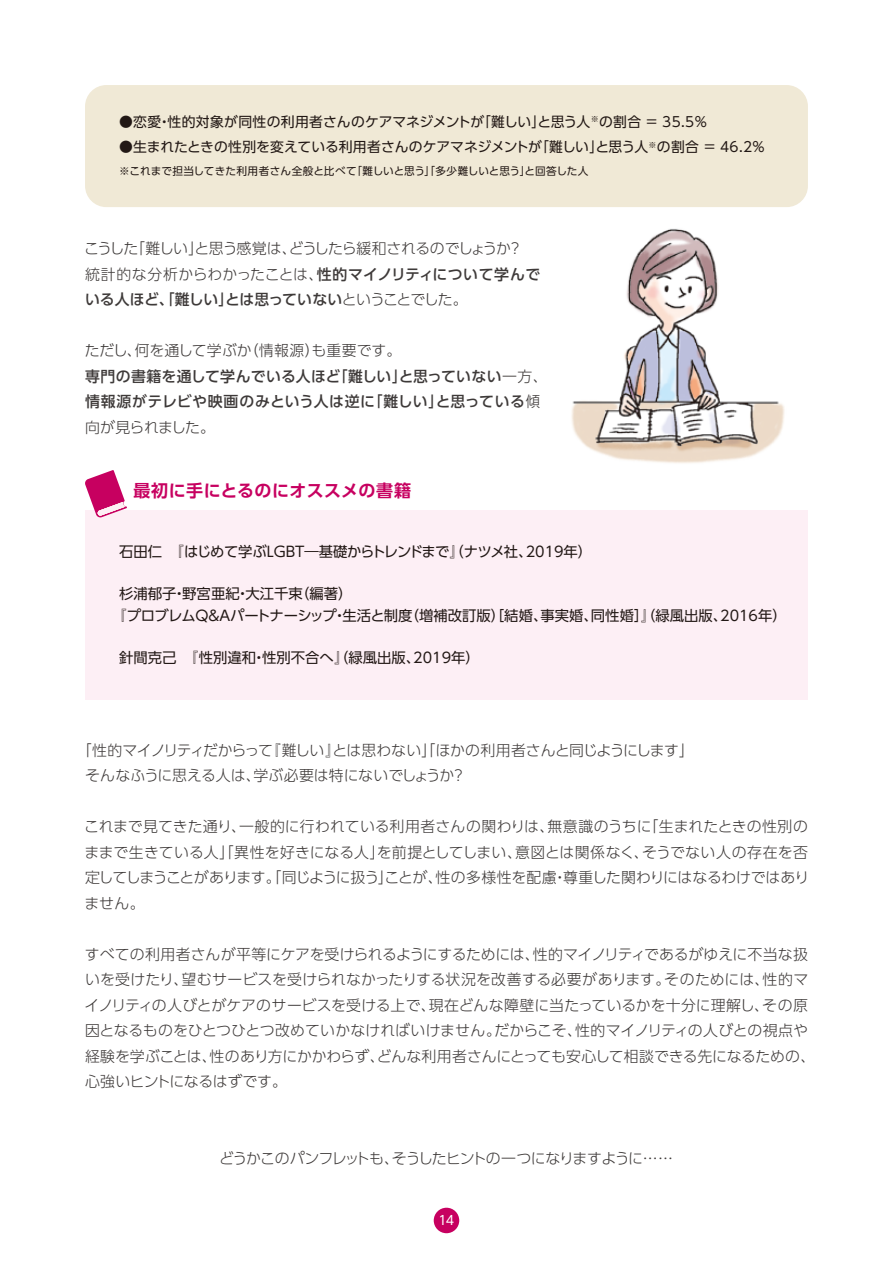
<style>
.page{position:relative;width:893px;height:1263px;background:#fff}
.page>*{position:absolute;margin:0;border:0;box-sizing:border-box;transform-origin:0 0}
.t1{font:700 16.95px "UD Shin Go Pro De";letter-spacing:.03em;color:#c70060}
.t2{font:300 14.85px/25.5px "UD Shin Go Pro";letter-spacing:-.01em;color:#3e3a39}
.t3{font:500 14.85px/25.5px "UD Shin Go Pro";letter-spacing:.02em;color:#3e3a39}
.t4{font:300 14.85px/25.5px "UD Shin Go Pro";letter-spacing:-.045em;color:#3e3a39}
.t5{font:300 14.85px "UD Shin Go Pro";letter-spacing:-.065em;color:#3e3a39}
.t6{font:14.4px/21.3px "UD Shin Go Pro";color:#221815}
.t7{font:13.8px "UD Shin Go Pro";letter-spacing:-.005em;color:#221815}
.t8{font:12.75px "UD Shin Go Pro";color:#fff}
.t9{font:10.65px "UD Shin Go Pro";letter-spacing:-.01em;color:#221815}
.s1{font-weight:500}
.s2{font-weight:300}
</style>
<div class="page">
<img style="left:571px;top:228px;width:214px;height:235px">
<div style="left:85px;top:510px;width:723px;height:190px;background:#fdeff5"></div>
<div style="left:85px;top:85px;width:723px;height:122px;background:#f0e9d6;border-radius:21px"></div>
<svg style="left:85px;top:470px;width:42px;height:48px"></svg>
<div style="left:434px;top:1208px;width:25px;height:25px;background:#c70060;border-radius:50%"></div>
<p class="t7" style="left:119px;top:111px;width:589px">●恋愛・性的対象が同性の利用者さんのケアマネジメントが「難しい」と思う人<sup>※</sup>の割合 = 35.5%</p>
<p class="t7" style="left:119px;top:136px;width:647px">●生まれたときの性別を変えている利用者さんのケアマネジメントが「難しい」と思う人<sup>※</sup>の割合 = 46.2%</p>
<p class="t9" style="left:119px;top:163px;width:471px">※これまで担当してきた利用者さん全般と比べて「難しいと思う」「多少難しいと思う」と回答した人</p>
<p class="t4" style="left:84px;top:235px;width:458px">こうした「難しい」と思う感覚は、どうしたら緩和されるのでしょうか？統計的な分析からわかったことは、<span class="s1">性的マイノリティについて学んでいる人ほど、「難しい」とは思っていない</span>ということでした。</p>
<p class="t3" style="left:85px;top:337px;width:464px"><span class="s2">ただし、何を通して学ぶか（情報源）も重要です。<br></span>専門の書籍を通して学んでいる人ほど「難しい」と思っていない<span class="s2">一方、</span>情報源がテレビや映画のみという人は逆に「難しい」と思っている<span class="s2">傾向が見られました。</span></p>
<p class="t1" style="left:133px;top:477px;width:279px">最初に手にとるのにオススメの書籍</p>
<p class="t6" style="left:119px;top:540px;width:475px">石田仁　『はじめて学ぶLGBT―基礎からトレンドまで』（ナツメ社、2019年）</p>
<p class="t6" style="left:112px;top:583px;width:676px;text-indent:7px">杉浦郁子・野宮亜紀・大江千束（編著）<br>『プロブレムQ&amp;Aパートナーシップ・生活と制度（増補改訂版）［結婚、事実婚、同性婚］』（緑風出版、2016年）</p>
<p class="t6" style="left:119px;top:647px;width:362px">針間克己　『性別違和・性別不合へ』（緑風出版、2019年）</p>
<p class="t2" style="left:85px;top:737px;width:610px;text-indent:-8px">「性的マイノリティだからって『難しい』とは思わない」「ほかの利用者さんと同じようにします」そんなふうに思える人は、学ぶ必要は特にないでしょうか？</p>
<p class="t2" style="left:84px;top:813px;width:727px;text-align:justify">これまで見てきた通り、一般的に行われている利用者さんの関わりは、無意識のうちに「生まれたときの性別のままで生きている人」「異性を好きになる人」を前提としてしまい、意図とは関係なく、そうでない人の存在を否定してしまうことがあります。「同じように扱う」ことが、性の多様性を配慮・尊重した関わりにはなるわけではありません。</p>
<p class="t2" style="left:85px;top:941px;width:732px">すべての利用者さんが平等にケアを受けられるようにするためには、性的マイノリティであるがゆえに不当な扱いを受けたり、望むサービスを受けられなかったりする状況を改善する必要があります。そのためには、性的マイノリティの人びとがケアのサービスを受ける上で、現在どんな障壁に当たっているかを十分に理解し、その原因となるものをひとつひとつ改めていかなければいけません。だからこそ、性的マイノリティの人びとの視点や経験を学ぶことは、性のあり方にかかわらず、どんな利用者さんにとっても安心して相談できる先になるための、心強いヒントになるはずです。</p>
<p class="t5" style="left:219px;top:1146px;width:455px">どうかこのパンフレットも、そうしたヒントの一つになりますように……</p>
<p class="t8" style="left:439px;top:1210px;width:17px">14</p>
</div>
